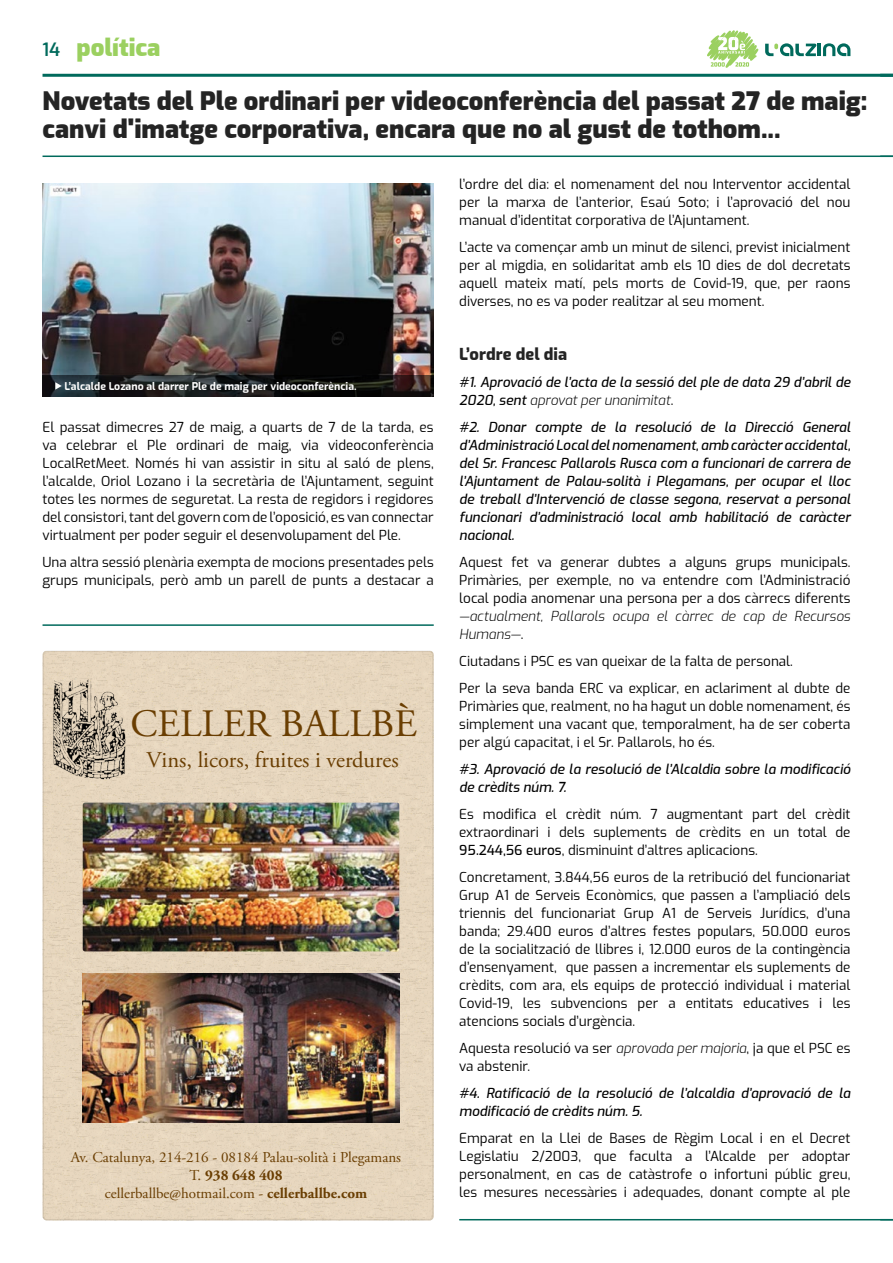
<style>
.page{position:relative;width:893px;height:1263px;background:#fff}
.page>*{position:absolute;margin:0;border:0;box-sizing:border-box;transform-origin:0 0}
.t1{font:38.85px "Adobe Garamond Pro";color:#6a3e02}
.t2{font:900 25.5px/27.2px "Exo";color:#242424}
.t3{font:900 24px "Exo";color:#9bd060}
.t4{font:22.5px "Adobe Garamond Pro";color:#6a3e02}
.t5{font:600 18px "Exo";color:#006a5c}
.t6{font:800 16.5px "Exo";color:#242424}
.t7{font:15px/18px "Adobe Garamond Pro";color:#6a3e02;text-align:center}
.t8{font:13.5px/18px "Exo";color:#000;text-align:justify}
.t9{font:italic 500 13.5px/18px "Exo";color:#000}
.t10{font:700 10.5px "Exo";color:#fff}
.s1{font-weight:700}
.s2{font-weight:300}
.s3{font-weight:400;font-style:normal}
.s4{font-weight:300;font-style:italic}
.s5{font-weight:500}
</style>
<div class="page">
<svg style="left:765px;top:43px;width:85px;height:13px"></svg>
<svg style="left:707px;top:30px;width:52px;height:38px"></svg>
<hr style="left:43px;top:156px;width:850px;height:1px;background:#006a5c">
<hr style="left:43px;top:74px;width:850px;height:3px;background:#006a5c">
<hr style="left:459px;top:1219px;width:434px;height:1px;background:#006a5c">
<hr style="left:43px;top:624px;width:391px;height:2px;background:#006a5c">
<div style="left:43px;top:651px;width:391px;height:569px;background:#e7d6be"></div>
<img style="left:83px;top:973px;width:316px;height:149px">
<img style="left:83px;top:803px;width:316px;height:148px">
<img style="left:49px;top:675px;width:80px;height:106px">
<div style="left:43px;top:651px;width:391px;height:569px;border:2px solid #ebebeb;border-radius:4px"></div>
<img style="left:43px;top:183px;width:391px;height:192px">
<svg style="left:43px;top:375px;width:391px;height:21px;background:#1a1c1d"></svg>
<svg style="left:55px;top:382px;width:7px;height:8px"></svg>
<p class="t5" style="left:43px;top:36px;width:19px">14</p>
<p class="t3" style="left:77px;top:29px;width:86px">política</p>
<h1 class="t2" style="left:43px;top:86px;width:826px">Novetats del Ple ordinari per videoconferència del passat 27 de maig: canvi d'imatge corporativa, encara que no al gust de tothom...</h1>
<p class="t10" style="left:64px;top:378px;width:294px">L’alcalde Lozano al darrer Ple de maig per videoconferència.</p>
<p class="t8" style="left:43px;top:418px;width:393px">El passat dimecres 27 de maig, a quarts de 7 de la tarda, es va celebrar el Ple ordinari de maig, via videoconferència LocalRetMeet. Només hi van assistir in situ al saló de plens, l’alcalde, Oriol Lozano i la secretària de l’Ajuntament, seguint totes les normes de seguretat. La resta de regidors i regidores del consistori, tant del govern com de l’oposició, es van connectar virtualment per poder seguir el desenvolupament del Ple.</p>
<p class="t8" style="left:43px;top:553px;width:393px">Una altra sessió plenària exempta de mocions presentades pels grups municipals, però amb un parell de punts a destacar a</p>
<p class="t1" style="left:130px;top:700px;width:288px">CELLER BALLBÈ</p>
<p class="t4" style="left:147px;top:746px;width:253px">Vins, licors, fruites i verdures</p>
<p class="t7" style="left:71px;top:1149px;width:332px">Av. Catalunya, 214-216 - 08184 Palau-solità i Plegamans<br>T. <span class="s1">938 648 408<br></span>cellerballbe@hotmail.com - <span class="s1">cellerballbe.com</span></p>
<p class="t8" style="left:459px;top:175px;width:393px">l’ordre del dia: el nomenament del nou Interventor accidental per la marxa de l’anterior, Esaú Soto; i l’aprovació del nou manual d’identitat corporativa de l’Ajuntament.</p>
<p class="t8" style="left:459px;top:238px;width:393px">L’acte va començar amb un minut de silenci, previst inicialment per al migdia, en solidaritat amb els 10 dies de dol decretats aquell mateix matí, pels morts de Covid-19, que, per raons diverses, no es va poder realitzar al seu moment.</p>
<p class="t6" style="left:459px;top:341px;width:109px">L’ordre del dia</p>
<p class="t9" style="left:459px;top:373px;width:393px">#1. Aprovació de l’acta de la sessió del ple de data 29 d’abril de<br>2020, sent <span class="s2">aprovat per unanimitat</span><span class="s3">.</span></p>
<p class="t9" style="left:459px;top:418px;width:393px;text-align:justify">#2. Donar compte de la resolució de la Direcció General d’Administració Local del nomenament, amb caràcter accidental, del Sr. Francesc Pallarols Rusca com a funcionari de carrera de l’Ajuntament de Palau-solità i Plegamans, per ocupar el lloc de treball d’Intervenció de classe segona, reservat a personal funcionari d’administració local amb habilitació de caràcter nacional.</p>
<p class="t8" style="left:459px;top:553px;width:393px">Aquest fet va generar dubtes a alguns grups municipals.<br>Primàries, per exemple, no va entendre com l’Administració local podia anomenar una persona per a dos càrrecs diferents <span class="s4">—actualment, Pallarols ocupa el càrrec de cap de Recursos Humans—</span>.</p>
<p class="t8" style="left:459px;top:652px;width:335px">Ciutadans i PSC es van queixar de la falta de personal.</p>
<p class="t8" style="left:459px;top:679px;width:393px">Per la seva banda ERC va explicar, en aclariment al dubte de Primàries que, realment, no ha hagut un doble nomenament, és simplement una vacant que, temporalment, ha de ser coberta per algú capacitat, i el Sr. Pallarols, ho és.</p>
<p class="t9" style="left:459px;top:760px;width:393px">#3. Aprovació de la resolució de l’Alcaldia sobre la modificació de crèdits núm. 7.</p>
<p class="t8" style="left:459px;top:805px;width:393px">Es modifica el crèdit núm. 7 augmentant part del crèdit extraordinari i dels suplements de crèdits en un total de <span class="s5">95.244,56 euros</span>, disminuint d’altres aplicacions.</p>
<p class="t8" style="left:459px;top:868px;width:393px">Concretament, 3.844,56 euros de la retribució del funcionariat Grup A1 de Serveis Econòmics, que passen a l’ampliació dels triennis del funcionariat Grup A1 de Serveis Jurídics, d’una banda; 29.400 euros d’altres festes populars, 50.000 euros de la socialització de llibres i, 12.000 euros de la contingència d’ensenyament, que passen a incrementar els suplements de crèdits, com ara, els equips de protecció individual i material Covid-19, les subvencions per a entitats educatives i les atencions socials d’urgència.</p>
<p class="t8" style="left:459px;top:1039px;width:393px">Aquesta resolució va ser <span class="s4">aprovada per majoria</span>, ja que el PSC es va abstenir.</p>
<p class="t9" style="left:459px;top:1084px;width:393px">#4. Ratificació de la resolució de l’alcaldia d’aprovació de la modificació de crèdits núm. 5.</p>
<p class="t8" style="left:459px;top:1129px;width:393px">Emparat en la Llei de Bases de Règim Local i en el Decret Legislatiu 2/2003, que faculta a l’Alcalde per adoptar personalment, en cas de catàstrofe o infortuni públic greu, les mesures necessàries i adequades, donant compte al ple</p>
</div>
